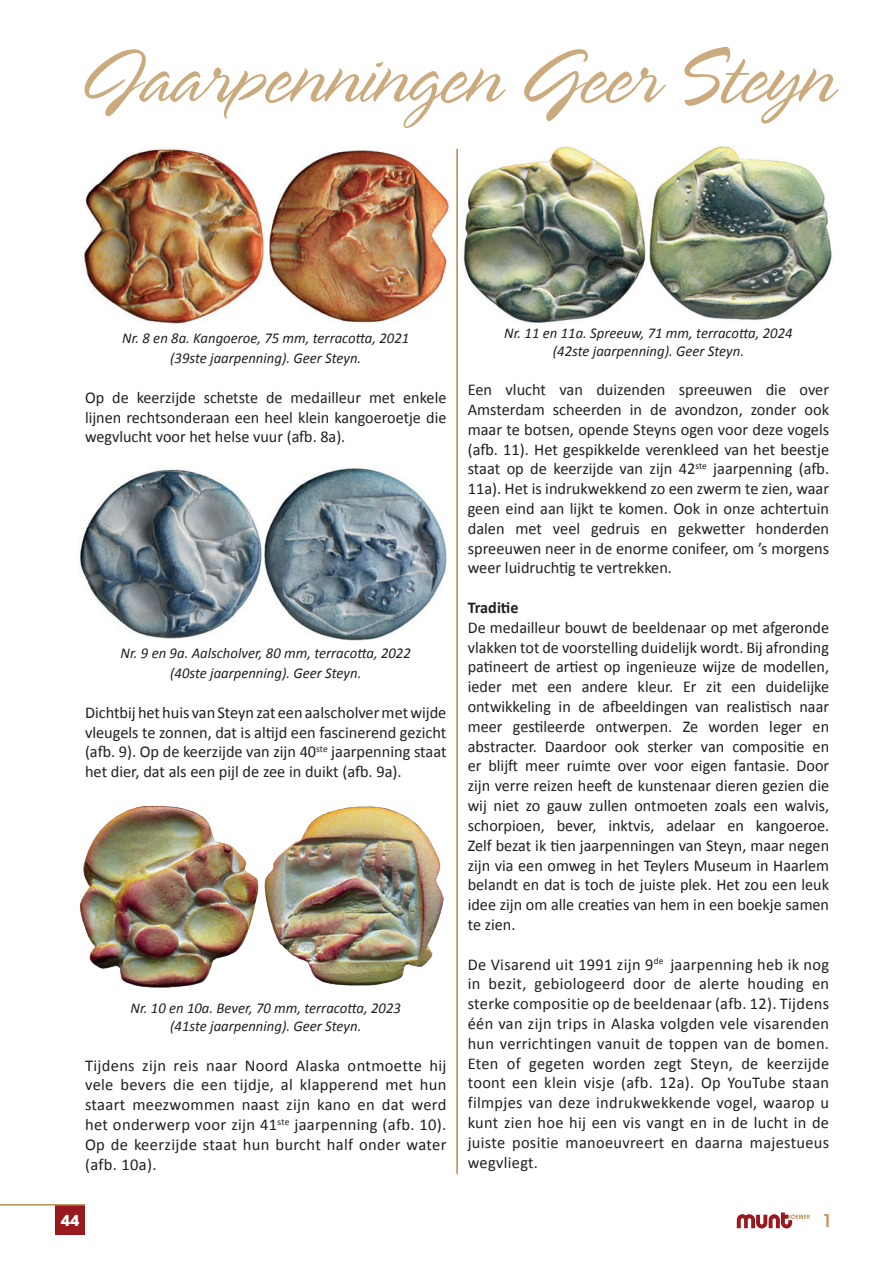
<style>
.page{position:relative;width:893px;height:1263px;background:#fff}
.page>*{position:absolute;margin:0;border:0;box-sizing:border-box;transform-origin:0 0}
.t1{font:300 87px "Spring LP Std";letter-spacing:-.01em;color:#cbab7d}
.t2{font:600 18px "Avant Garde IT Cby BT";color:#c09860}
.t3{font:16.5px/19.8px "Calibri";color:#231f20;text-align:justify}
.t4{font:700 16.5px "Calibri";color:#231f20}
.t5{font:italic 15px/19.8px "Calibri";color:#231f20;text-align:center}
.t6{font:700 15px "Avant Garde LT";color:#fff}
</style>
<div class="page">
<div style="left:55px;top:1205px;width:30px;height:30px;background:#981a1e"></div>
<hr style="left:0;top:1204px;width:85px;height:1px;background:#ba8e51">
<svg style="left:737px;top:1212px;width:73px;height:16px"></svg>
<hr style="left:457px;top:149px;width:1px;height:1025px;background:#ba8e51">
<img style="left:83px;top:149px;width:182px;height:174px">
<img style="left:269px;top:150px;width:180px;height:173px">
<img style="left:80px;top:469px;width:182px;height:169px">
<img style="left:80px;top:805px;width:179px;height:183px">
<img style="left:264px;top:468px;width:183px;height:172px">
<img style="left:264px;top:806px;width:180px;height:180px">
<img style="left:463px;top:147px;width:183px;height:176px">
<img style="left:649px;top:146px;width:183px;height:174px">
<h1 class="t1" style="left:76px;top:34px;width:760px">Jaarpenningen Geer Steyn</h1>
<p class="t5" style="left:122px;top:328px;width:289px">Nr. 8 en 8a. Kangoeroe, 75 mm, terracotta, 2021 (39ste jaarpenning). Geer Steyn.</p>
<p class="t3" style="left:85px;top:387px;width:363px">Op de keerzijde schetste de medailleur met enkele lijnen rechtsonderaan een heel klein kangoeroetje die wegvlucht voor het helse vuur (afb. 8a).</p>
<p class="t5" style="left:121px;top:643px;width:292px">Nr. 9 en 9a. Aalscholver, 80 mm, terracotta, 2022 (40ste jaarpenning). Geer Steyn.</p>
<p class="t3" style="left:85px;top:702px;width:363px">Dichtbij het huis van Steyn zat een aalscholver met wijde vleugels te zonnen, dat is altijd een fascinerend gezicht (afb. 9). Op de keerzijde van zijn 40<sup>ste</sup> jaarpenning staat het dier, dat als een pijl de zee in duikt (afb. 9a).</p>
<p class="t5" style="left:131px;top:998px;width:272px;line-height:18px">Nr. 10 en 10a. Bever, 70 mm, terracotta, 2023 (41ste jaarpenning). Geer Steyn.</p>
<p class="t3" style="left:85px;top:1054px;width:363px">Tijdens zijn reis naar Noord Alaska ontmoette hij vele bevers die een tijdje, al klapperend met hun staart meezwommen naast zijn kano en dat werd het onderwerp voor zijn 41<sup>ste</sup> jaarpenning (afb. 10).<br>Op de keerzijde staat hun burcht half onder water (afb. 10a).</p>
<p class="t5" style="left:504px;top:323px;width:290px;line-height:18px">Nr. 11 en 11a. Spreeuw, 71 mm, terracotta, 2024 (42ste jaarpenning). Geer Steyn.</p>
<p class="t3" style="left:468px;top:379px;width:363px">Een vlucht van duizenden spreeuwen die over Amsterdam scheerden in de avondzon, zonder ook maar te botsen, opende Steyns ogen voor deze vogels (afb. 11). Het gespikkelde verenkleed van het beestje staat op de keerzijde van zijn 42<sup>ste</sup> jaarpenning (afb.<br>11a). Het is indrukwekkend zo een zwerm te zien, waar geen eind aan lijkt te komen. Ook in onze achtertuin dalen met veel gedruis en gekwetter honderden spreeuwen neer in de enorme conifeer, om ’s morgens weer luidruchtig te vertrekken.</p>
<p class="t4" style="left:468px;top:596px;width:52px">Traditie</p>
<p class="t3" style="left:468px;top:617px;width:363px">De medailleur bouwt de beeldenaar op met afgeronde vlakken tot de voorstelling duidelijk wordt. Bij afronding patineert de artiest op ingenieuze wijze de modellen, ieder met een andere kleur. Er zit een duidelijke ontwikkeling in de afbeeldingen van realistisch naar meer gestileerde ontwerpen. Ze worden leger en abstracter. Daardoor ook sterker van compositie en er blijft meer ruimte over voor eigen fantasie. Door zijn verre reizen heeft de kunstenaar dieren gezien die wij niet zo gauw zullen ontmoeten zoals een walvis, schorpioen, bever, inktvis, adelaar en kangoeroe.<br>Zelf bezat ik tien jaarpenningen van Steyn, maar negen zijn via een omweg in het Teylers Museum in Haarlem belandt en dat is toch de juiste plek. Het zou een leuk idee zijn om alle creaties van hem in een boekje samen te zien.</p>
<p class="t3" style="left:468px;top:953px;width:363px">De Visarend uit 1991 zijn 9<sup>de</sup> jaarpenning heb ik nog in bezit, gebiologeerd door de alerte houding en sterke compositie op de beeldenaar (afb. 12). Tijdens één van zijn trips in Alaska volgden vele visarenden hun verrichtingen vanuit de toppen van de bomen.<br>Eten of gegeten worden zegt Steyn, de keerzijde toont een klein visje (afb. 12a). Op YouTube staan filmpjes van deze indrukwekkende vogel, waarop u kunt zien hoe hij een vis vangt en in de lucht in de juiste positie manoeuvreert en daarna majestueus wegvliegt.</p>
<p class="t6" style="left:61px;top:1211px;width:20px">44</p>
<p class="t2" style="left:822px;top:1210px;width:12px">1</p>
</div>
